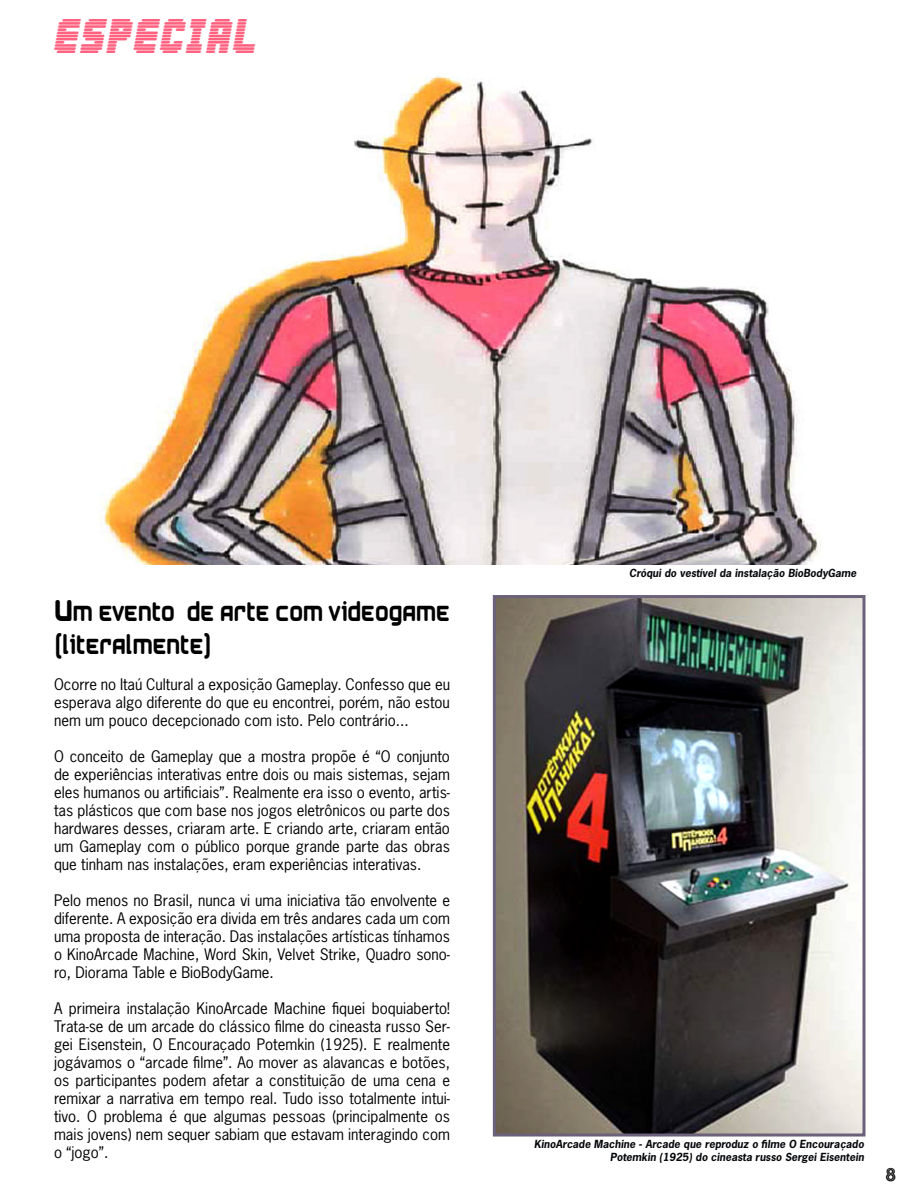
<style>
.page{position:relative;width:918px;height:1188px;background:#fff}
.page>*{position:absolute;margin:0;border:0;box-sizing:border-box;transform-origin:0 0}
.t1{font:42px "Abduction 2002";color:#ff617f}
.t2{font:24px/32.4px "Airstrip Four";color:#000;scale:.9 1}
.t3{font:15px/18px "News Gothic Std";color:#000;text-align:justify}
.t4{font:italic 700 10.5px/12.6px "News Gothic Std";color:#05070a;text-align:right}
.s1{font-size:33px}
</style>
<div class="page">
<img style="left:100px;top:76px;width:720px;height:488px">
<img style="left:497px;top:599px;width:365px;height:534px">
<div style="left:493px;top:595px;width:373px;height:542px;border:3px solid #6b617a"></div>
<h1 class="t1" style="left:54px;top:9px;width:207px">ESPECIAL</h1>
<h2 class="t2" style="left:54px;top:597px;width:442px"><span class="s1">U</span>M EVENTO DE ARTE COM VIDEOGAME (LITERALMENTE)</h2>
<p class="t3" style="left:54px;top:675px;width:398px">Ocorre no Itaú Cultural a exposição Gameplay. Confesso que eu esperava algo diferente do que eu encontrei, porém, não estou nem um pouco decepcionado com isto. Pelo contrário...</p>
<p class="t3" style="left:54px;top:747px;width:398px">O conceito de Gameplay que a mostra propõe é “O conjunto de experiências interativas entre dois ou mais sistemas, sejam eles humanos ou artificiais”. Realmente era isso o evento, artis&shy;tas plásticos que com base nos jogos eletrônicos ou parte dos hardwares desses, criaram arte. E criando arte, criaram então um Gameplay com o público porque grande parte das obras que tinham nas instalações, eram experiências interativas.</p>
<p class="t3" style="left:54px;top:891px;width:398px">Pelo menos no Brasil, nunca vi uma iniciativa tão envolvente e diferente. A exposição era divida em três andares cada um com uma proposta de interação. Das instalações artísticas tínhamos o KinoArcade Machine, Word Skin, Velvet Strike, Quadro sono&shy;ro, Diorama Table e BioBodyGame.</p>
<p class="t3" style="left:54px;top:999px;width:398px">A primeira instalação KinoArcade Machine fiquei boquiaberto!<br>Trata-se de um arcade do clássico filme do cineasta russo Ser&shy;gei Eisenstein, O Encouraçado Potemkin (1925). E realmente jogávamos o “arcade filme”. Ao mover as alavancas e botões, os participantes podem afetar a constituição de uma cena e remixar a narrativa em tempo real. Tudo isso totalmente intui&shy;tivo. O problema é que algumas pessoas (principalmente os mais jovens) nem sequer sabiam que estavam interagindo com o “jogo”.</p>
<p class="t4" style="left:629px;top:567px;width:229px">Cróqui do vestível da instalação BioBodyGame</p>
<p class="t4" style="left:534px;top:1138px;width:331px">KinoArcade Machine - Arcade que reproduz o filme O Encouraçado<br>Potemkin (1925) do cineasta russo Sergei Eisentein</p>
</div>
